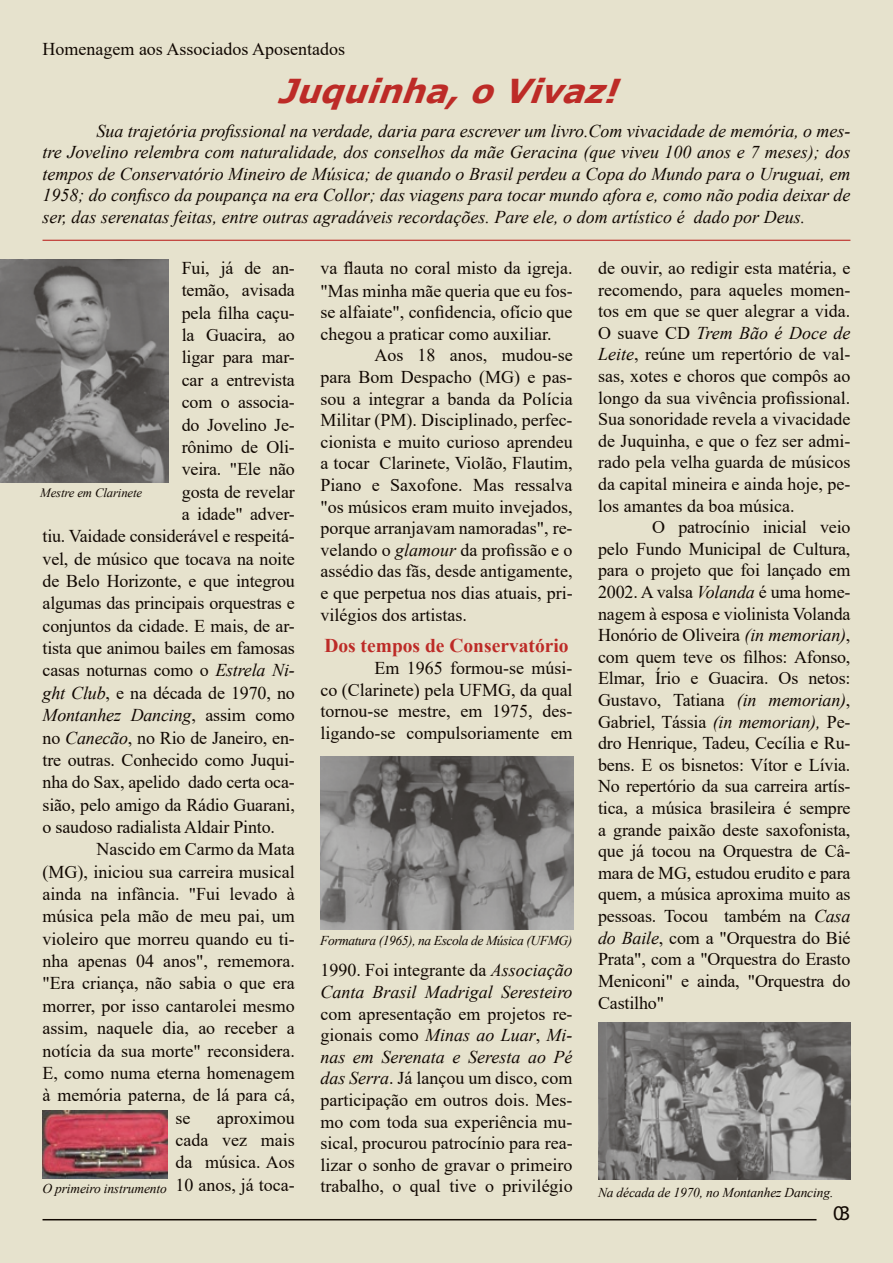
<style>
.page{position:relative;width:893px;height:1263px;background:#e6e2cd}
.page>*{position:absolute;margin:0;border:0;box-sizing:border-box;transform-origin:0 0}
.t1{font:italic 700 33px "Verdana";color:#bd2b27}
.t2{font:21px "Myriad Pro";color:#110802}
.t3{font:700 19.5px "Times New Roman";color:#bd2b27}
.t4{font:18px/21.6px "Times New Roman";color:#110802;text-align:justify}
.t5{font:italic 18px/21.6px "Times New Roman";color:#110802}
.t6{font:italic 13.5px "Times New Roman";letter-spacing:-.01em;color:#110802}
.t7{font:italic 13.5px "Times New Roman";letter-spacing:-.03em;color:#110802}
.t8{font:italic 12.75px "Times New Roman";letter-spacing:-.01em;color:#110802}
.s1{font-style:italic}
.s2{font-style:normal}
</style>
<div class="page">
<hr style="left:43px;top:1219px;width:773px;height:1px;background:#110802">
<hr style="left:43px;top:240px;width:807px;height:1px;background:#bd2b27">
<img style="left:599px;top:1023px;width:251px;height:157px">
<img style="left:0;top:259px;width:169px;height:224px">
<img style="left:43px;top:1111px;width:124px;height:68px">
<img style="left:321px;top:757px;width:252px;height:173px">
<p class="t4" style="left:43px;top:38px;width:304px">Homenagem aos Associados Aposentados</p>
<h1 class="t1" style="left:277px;top:68px;width:357px">Juquinha,oVivaz!</h1>
<p class="t5" style="left:43px;top:119px;width:809px;text-align:justify;text-indent:54px">Sua trajetória profissional na verdade, daria para escrever um livro.Com vivacidade de memória, o mes&shy;tre Jovelino relembra com naturalidade, dos conselhos da mãe Geracina (que viveu 100 anos e 7 meses); dos tempos de Conservatório Mineiro de Música; de quando o Brasil perdeu a Copa do Mundo para o Uruguai, em 1958; do confisco da poupança na era Collor; das viagens para tocar mundo afora e, como não podia deixar de ser, das serenatas feitas, entre outras agradáveis recordações. Pare ele, o dom artístico é dado por Deus.</p>
<p class="t4" style="left:182px;top:257px;width:115px">Fui, já de an-</p>
<p class="t4" style="left:182px;top:279px;width:115px">temão, avisada</p>
<p class="t4" style="left:182px;top:301px;width:115px">pela filha caçu-</p>
<p class="t4" style="left:182px;top:324px;width:115px">la Guacira, ao</p>
<p class="t4" style="left:182px;top:346px;width:115px">ligar para mar-</p>
<p class="t4" style="left:182px;top:368px;width:115px">car a entrevista</p>
<p class="t4" style="left:182px;top:391px;width:115px">com o associa-</p>
<p class="t4" style="left:182px;top:413px;width:115px">do Jovelino Je-</p>
<p class="t4" style="left:182px;top:435px;width:115px">rônimo de Oli-</p>
<p class="t4" style="left:182px;top:458px;width:115px">veira. "Ele não</p>
<p class="t4" style="left:182px;top:480px;width:114px">gosta de revelar</p>
<p class="t4" style="left:182px;top:502px;width:114px">a idade" adver-</p>
<p class="t4" style="left:43px;top:525px;width:254px">tiu. Vaidade considerável e respeitá-</p>
<p class="t4" style="left:43px;top:547px;width:254px">vel, de músico que tocava na noite</p>
<p class="t4" style="left:43px;top:570px;width:254px">de Belo Horizonte, e que integrou</p>
<p class="t4" style="left:43px;top:592px;width:254px">algumas das principais orquestras e</p>
<p class="t4" style="left:43px;top:614px;width:254px">conjuntos da cidade. E mais, de ar-</p>
<p class="t4" style="left:43px;top:637px;width:254px">tista que animou bailes em famosas</p>
<p class="t4" style="left:43px;top:659px;width:254px">casas noturnas como o <span class="s1">Estrela Ni-</span></p>
<p class="t4" style="left:43px;top:681px;width:254px"><span class="s1">ght Club</span>, e na década de 1970, no</p>
<p class="t5" style="left:43px;top:704px;width:254px">Montanhez Dancing<span class="s2">, assim como</span></p>
<p class="t4" style="left:43px;top:726px;width:254px">no <span class="s1">Canecão</span>, no Rio de Janeiro, en-</p>
<p class="t4" style="left:43px;top:748px;width:254px">tre outras. Conhecido como Juqui-</p>
<p class="t4" style="left:43px;top:771px;width:254px">nha do Sax, apelido dado certa oca-</p>
<p class="t4" style="left:43px;top:793px;width:254px">sião, pelo amigo da Rádio Guarani,</p>
<p class="t4" style="left:43px;top:815px;width:234px">o saudoso radialista Aldair Pinto.</p>
<p class="t4" style="left:97px;top:838px;width:200px">Nascido em Carmo da Mata</p>
<p class="t4" style="left:43px;top:860px;width:254px">(MG), iniciou sua carreira musical</p>
<p class="t4" style="left:43px;top:883px;width:254px">ainda na infância. "Fui levado à</p>
<p class="t4" style="left:43px;top:905px;width:254px">música pela mão de meu pai, um</p>
<p class="t4" style="left:43px;top:927px;width:254px">violeiro que morreu quando eu ti-</p>
<p class="t4" style="left:43px;top:950px;width:254px">nha apenas 04 anos", rememora.</p>
<p class="t4" style="left:43px;top:972px;width:254px">"Era criança, não sabia o que era</p>
<p class="t4" style="left:43px;top:994px;width:254px">morrer, por isso cantarolei mesmo</p>
<p class="t4" style="left:43px;top:1017px;width:254px">assim, naquele dia, ao receber a</p>
<p class="t4" style="left:43px;top:1039px;width:254px">notícia da sua morte" reconsidera.</p>
<p class="t4" style="left:43px;top:1061px;width:254px">E, como numa eterna homenagem</p>
<p class="t4" style="left:43px;top:1084px;width:254px">à memória paterna, de lá para cá,</p>
<p class="t4" style="left:176px;top:1106px;width:16px">se</p>
<p class="t4" style="left:598px;top:257px;width:254px">de ouvir, ao redigir esta matéria, e recomendo, para aqueles momen&shy;tos em que se quer alegrar a vida.<br>O suave CD <span class="s1">Trem Bão é Doce de Leite</span>, reúne um repertório de val&shy;sas, xotes e choros que compôs ao longo da sua vivência profissional.<br>Sua sonoridade revela a vivacidade de Juquinha, e que o fez ser admi&shy;rado pela velha guarda de músicos da capital mineira e ainda hoje, pe&shy;los amantes da boa música.</p>
<p class="t4" style="left:598px;top:516px;width:254px;text-indent:54px">O patrocínio inicial veio pelo Fundo Municipal de Cultura, para o projeto que foi lançado em 2002. A valsa <span class="s1">Volanda</span> é uma home&shy;nagem à esposa e violinista Volanda Honório de Oliveira <span class="s1">(in memorian)</span>, com quem teve os filhos: Afonso, Elmar, Írio e Guacira. Os netos:<br>Gustavo, Tatiana <span class="s1">(in memorian)</span>, Gabriel, Tássia <span class="s1">(in memorian),</span> Pe&shy;dro Henrique, Tadeu, Cecília e Ru&shy;bens. E os bisnetos: Vítor e Lívia.<br>No repertório da sua carreira artís&shy;tica, a música brasileira é sempre a grande paixão deste saxofonista, que já tocou na Orquestra de Câ&shy;mara de MG, estudou erudito e para quem, a música aproxima muito as pessoas. Tocou também na <span class="s1">Casa do Baile</span>, com a "Orquestra do Bié Prata", com a "Orquestra do Erasto Meniconi" e ainda, "Orquestra do Castilho"</p>
<p class="t4" style="left:320px;top:257px;width:254px">va flauta no coral misto da igreja. "Mas minha mãe queria que eu fos&shy;se alfaiate", confidencia, ofício que chegou a praticar como auxiliar.</p>
<p class="t4" style="left:320px;top:344px;width:254px;text-indent:54px">Aos 18 anos, mudou-se para Bom Despacho (MG) e pas&shy;sou a integrar a banda da Polícia Militar (PM). Disciplinado, perfec&shy;cionista e muito curioso aprendeu a tocar Clarinete, Violão, Flautim, Piano e Saxofone. Mas ressalva "os músicos eram muito invejados, porque arranjavam namoradas", re&shy;velando o <span class="s1">glamour</span> da profissão e o assédio das fãs, desde antigamente, e que perpetua nos dias atuais, pri&shy;vilégios dos artistas.</p>
<p class="t3" style="left:324px;top:632px;width:246px">Dos tempos de Conservatório</p>
<p class="t4" style="left:320px;top:656px;width:254px;text-indent:54px">Em 1965 formou-se músi&shy;co (Clarinete) pela UFMG, da qual tornou-se mestre, em 1975, des&shy;ligando-se compulsoriamente em</p>
<p class="t8" style="left:40px;top:484px;width:104px">Mestre em Clarinete</p>
<p class="t7" style="left:320px;top:931px;width:254px">Formatura (1965), na Escola de Música (UFMG)</p>
<p class="t5" style="left:320px;top:959px;width:254px"><span class="s2">1990. Foi integrante da</span> Associação<br>Canta Brasil Madrigal Seresteiro</p>
<p class="t4" style="left:320px;top:1002px;width:254px">com apresentação em projetos re&shy;gionais como <span class="s1">Minas ao Luar</span>, <span class="s1">Mi&shy;nas em Serenata e Seresta ao Pé das Serra</span>. Já lançou um disco, com participação em outros dois. Mes&shy;mo com toda sua experiência mu&shy;sical, procurou patrocínio para rea&shy;lizar o sonho de gravar o primeiro trabalho, o qual tive o privilégio</p>
<p class="t4" style="left:176px;top:1106px;width:121px;line-height:22.4px;text-indent:41px">aproximou cada vez mais da música. Aos 10 anos, já toca-</p>
<p class="t6" style="left:43px;top:1179px;width:126px">O primeiro instrumento</p>
<p class="t6" style="left:598px;top:1183px;width:237px">Na década de 1970, no Montanhez Dancing.</p>
<p class="t2" style="left:833px;top:1200px;width:19px">03</p>
</div>
